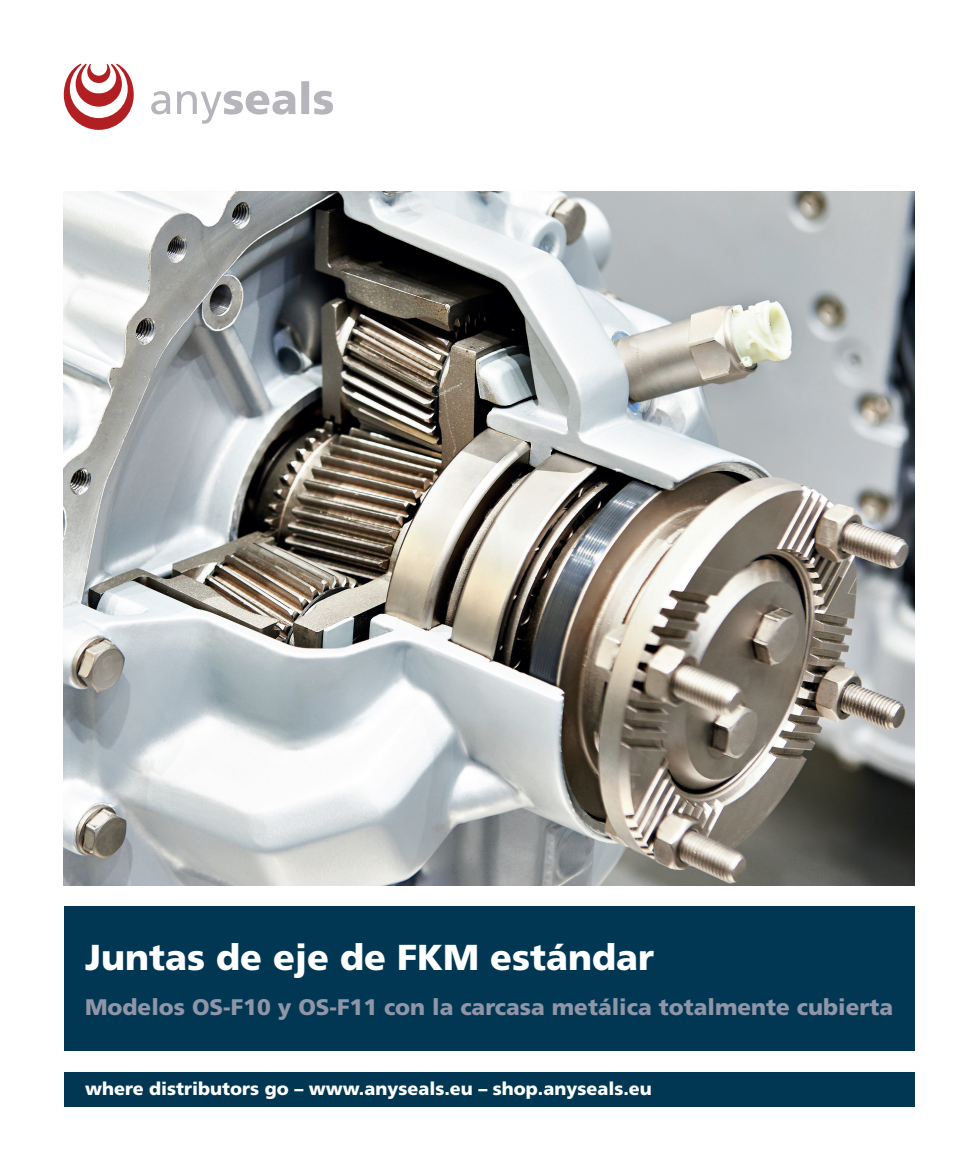
<style>
.page{position:relative;width:978px;height:1149px;background:#fff}
.page>*{position:absolute;margin:0;border:0;box-sizing:border-box;transform-origin:0 0}
.t1{font:900 36px "Frutiger LT Std";color:#fff}
.t2{font:900 22.5px "Frutiger LT Std";color:#9095a8}
.t3{font:900 18px "Frutiger LT Std";color:#fff}
</style>
<div class="page">
<div style="left:64px;top:906px;width:850px;height:144px;background:#013752"></div>
<div style="left:64px;top:1071px;width:850px;height:35px;background:#013752"></div>
<svg style="left:151px;top:81px;width:182px;height:43px"></svg>
<svg style="left:64px;top:64px;width:70px;height:66px"></svg>
<img style="left:64px;top:191px;width:850px;height:693px">
<h1 class="t1" style="left:85px;top:935px;width:571px">Juntas de eje de FKM estándar</h1>
<p class="t2" style="left:85px;top:993px;width:810px">Modelos OS-F10 y OS-F11 con la carcasa metálica totalmente cubierta</p>
<p class="t3" style="left:85px;top:1077px;width:568px">where distributors go – www.anyseals.eu – shop.anyseals.eu</p>
</div>
